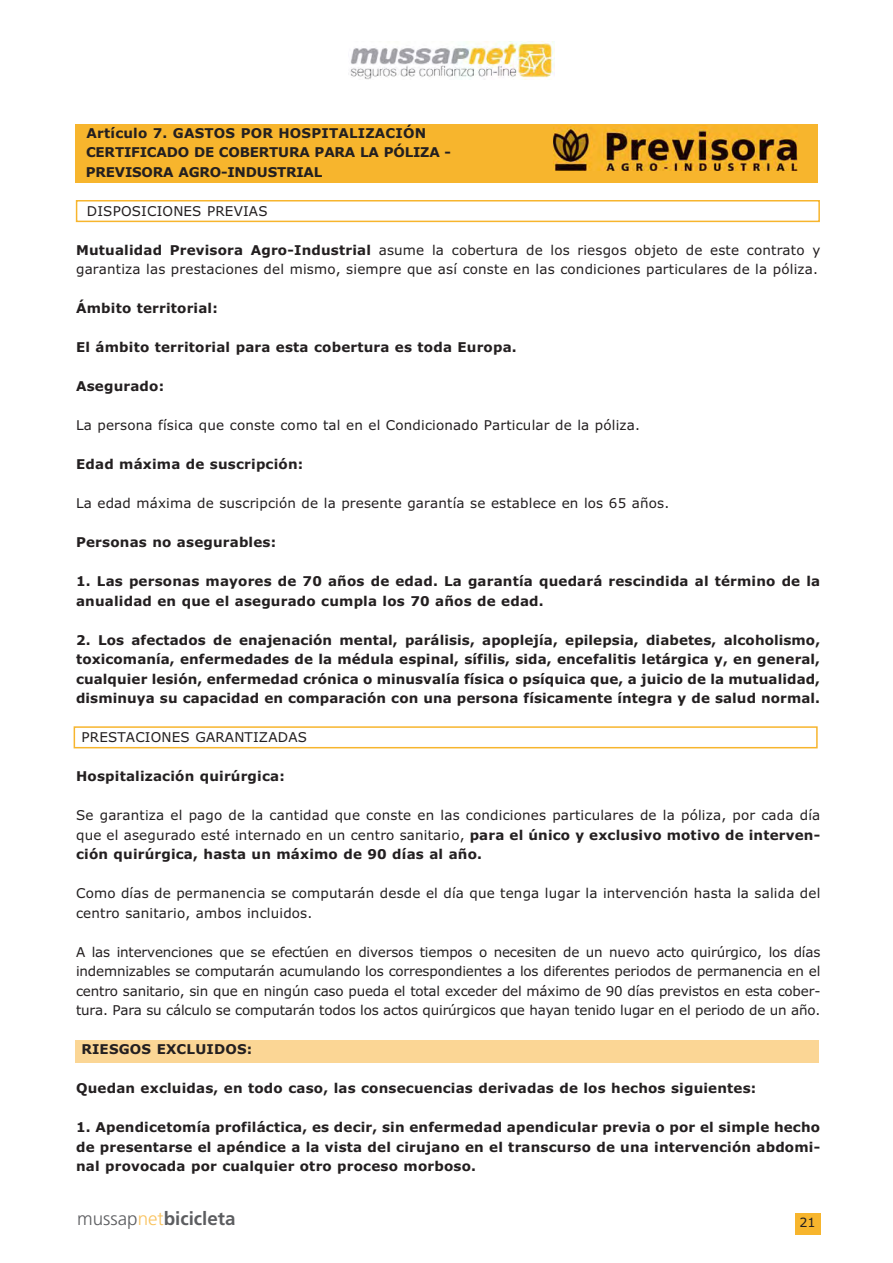
<style>
.page{position:relative;width:893px;height:1263px;background:#fff}
.page>*{position:absolute;margin:0;border:0;box-sizing:border-box;transform-origin:0 0}
.t1{font:700 18.75px "Frutiger";color:#5c5d60}
.t2{font:13.5px/19.5px "Verdana";letter-spacing:.015em;color:#231f20}
.t3{font:700 13.5px/19.5px "Verdana";letter-spacing:.015em;color:#231f20;text-align:justify}
.t4{font:700 13.5px/19.5px "Verdana";letter-spacing:-.015em;color:#231f20}
.t5{font:12.75px "Verdana";color:#231f20}
.s1{font-weight:700}
.s2{font-weight:300}
.s3{font-weight:300;color:#f9c360}
</style>
<div class="page">
<div style="left:75px;top:1039px;width:743px;height:23px;background:#fbd695"></div>
<div style="left:75px;top:124px;width:743px;height:58px;background:#f7b52d"></div>
<svg style="left:73px;top:200px;width:747px;height:549px"></svg>
<img style="left:350px;top:42px;width:205px;height:38px">
<div style="left:795px;top:1213px;width:25px;height:21px;background:#f7b52d"></div>
<img style="left:553px;top:125px;width:245px;height:46px">
<p class="t4" style="left:86px;top:124px;width:367px">Artículo 7. GASTOS POR HOSPITALIZACIÓN<br>CERTIFICADO DE COBERTURA PARA LA PÓLIZA -<br>PREVISORA AGRO-INDUSTRIAL</p>
<p class="t2" style="left:87px;top:202px;width:182px">DISPOSICIONES PREVIAS</p>
<p class="t2" style="left:76px;top:241px;width:746px"><span class="s1">Mutualidad Previsora Agro-Industrial</span> asume la cobertura de los riesgos objeto de este contrato y garantiza las prestaciones del mismo, siempre que así conste en las condiciones particulares de la póliza.</p>
<p class="t3" style="left:76px;top:300px;width:143px">Ámbito territorial:</p>
<p class="t3" style="left:76px;top:339px;width:442px">El ámbito territorial para esta cobertura es toda Europa.</p>
<p class="t3" style="left:76px;top:378px;width:90px">Asegurado:</p>
<p class="t2" style="left:76px;top:417px;width:565px">La persona física que conste como tal en el Condicionado Particular de la póliza.</p>
<p class="t3" style="left:76px;top:456px;width:229px">Edad máxima de suscripción:</p>
<p class="t2" style="left:76px;top:495px;width:595px">La edad máxima de suscripción de la presente garantía se establece en los 65 años.</p>
<p class="t3" style="left:76px;top:534px;width:202px">Personas no asegurables:</p>
<p class="t3" style="left:76px;top:573px;width:746px">1. Las personas mayores de 70 años de edad. La garantía quedará rescindida al término de la anualidad en que el asegurado cumpla los 70 años de edad.</p>
<p class="t3" style="left:76px;top:631px;width:746px">2. Los afectados de enajenación mental, parálisis, apoplejía, epilepsia, diabetes, alcoholismo, toxicomanía, enfermedades de la médula espinal, sífilis, sida, encefalitis letárgica y, en general, cualquier lesión, enfermedad crónica o minusvalía física o psíquica que, a juicio de la mutualidad, disminuya su capacidad en comparación con una persona físicamente íntegra y de salud normal.</p>
<p class="t2" style="left:81px;top:729px;width:227px">PRESTACIONES GARANTIZADAS</p>
<p class="t3" style="left:76px;top:768px;width:210px">Hospitalización quirúrgica:</p>
<p class="t2" style="left:76px;top:807px;width:746px;text-align:justify">Se garantiza el pago de la cantidad que conste en las condiciones particulares de la póliza, por cada día que el asegurado esté internado en un centro sanitario, <span class="s1">para el único y exclusivo motivo de interven&shy;ción quirúrgica, hasta un máximo de 90 días al año.</span></p>
<p class="t2" style="left:76px;top:885px;width:746px">Como días de permanencia se computarán desde el día que tenga lugar la intervención hasta la salida del centro sanitario, ambos incluidos.</p>
<p class="t2" style="left:76px;top:943px;width:746px;text-align:justify">A las intervenciones que se efectúen en diversos tiempos o necesiten de un nuevo acto quirúrgico, los días indemnizables se computarán acumulando los correspondientes a los diferentes periodos de permanencia en el centro sanitario, sin que en ningún caso pueda el total exceder del máximo de 90 días previstos en esta cober&shy;tura. Para su cálculo se computarán todos los actos quirúrgicos que hayan tenido lugar en el periodo de un año.</p>
<p class="t3" style="left:81px;top:1041px;width:173px">RIESGOS EXCLUIDOS:</p>
<p class="t3" style="left:76px;top:1080px;width:682px">Quedan excluidas, en todo caso, las consecuencias derivadas de los hechos siguientes:</p>
<p class="t3" style="left:76px;top:1119px;width:746px">1. Apendicetomía profiláctica, es decir, sin enfermedad apendicular previa o por el simple hecho de presentarse el apéndice a la vista del cirujano en el transcurso de una intervención abdomi&shy;nal provocada por cualquier otro proceso morboso.</p>
<h1 class="t1" style="left:77px;top:1210px;width:160px"><span class="s2">mussap</span><span class="s3">net</span>bicicleta</h1>
<p class="t5" style="left:799px;top:1217px;width:18px">21</p>
</div>
